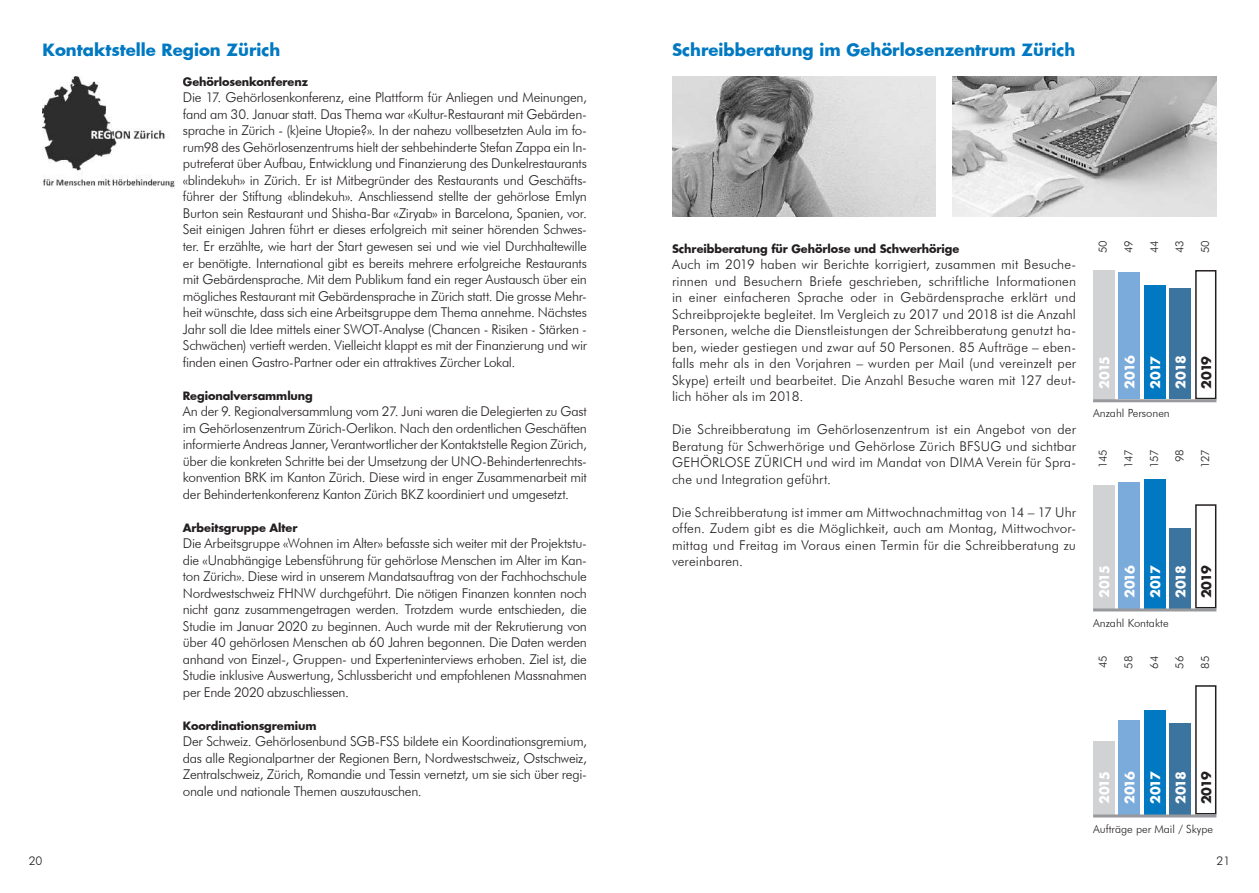
<style>
.page{position:relative;width:1259px;height:893px;background:#fff}
.page>*{position:absolute;margin:0;border:0;box-sizing:border-box;transform-origin:0 0}
.t1{font:700 16.5px "Futura";color:#0079c2}
.t2{font:300 13.5px/16.5px "Futura BT";letter-spacing:-.015em;color:#231f20;text-align:justify}
.t3{font:700 12.75px/25.5px "Futura";letter-spacing:-.065em;color:#fff;text-align:justify}
.t4{font:700 12.75px "Futura";letter-spacing:-.065em;color:#231f20}
.t5{font:300 12px "Futura BT";color:#231f20}
.t6{font:700 11.25px "Futura";letter-spacing:-.005em;color:#231f20}
.t7{font:300 11.25px "Futura BT";color:#231f20}
</style>
<div class="page">
<img style="left:43px;top:77px;width:133px;height:112px">
<img style="left:952px;top:77px;width:264px;height:140px">
<img style="left:672px;top:77px;width:263px;height:140px">
<div style="left:1093px;top:270px;width:21px;height:129px;background:#d1d2d4"></div>
<div style="left:1118px;top:273px;width:22px;height:126px;background:#7aabdb"></div>
<div style="left:1195px;top:270px;width:21px;height:129px;border:2px solid #231f20"></div>
<div style="left:1144px;top:286px;width:21px;height:113px;background:#0079c2"></div>
<div style="left:1169px;top:288px;width:22px;height:111px;background:#3c74a0"></div>
<hr style="left:1093px;top:399px;width:123px;height:3px;background:#97999c">
<div style="left:1093px;top:485px;width:21px;height:123px;background:#d1d2d4"></div>
<div style="left:1118px;top:482px;width:22px;height:126px;background:#7aabdb"></div>
<div style="left:1195px;top:504px;width:21px;height:104px;border:2px solid #231f20"></div>
<div style="left:1144px;top:479px;width:21px;height:129px;background:#0079c2"></div>
<div style="left:1169px;top:528px;width:22px;height:80px;background:#3c74a0"></div>
<hr style="left:1093px;top:608px;width:123px;height:3px;background:#97999c">
<div style="left:1093px;top:741px;width:21px;height:73px;background:#d1d2d4"></div>
<div style="left:1118px;top:720px;width:22px;height:94px;background:#7aabdb"></div>
<div style="left:1195px;top:685px;width:21px;height:129px;border:2px solid #231f20"></div>
<div style="left:1144px;top:710px;width:21px;height:104px;background:#0079c2"></div>
<div style="left:1169px;top:723px;width:22px;height:91px;background:#3c74a0"></div>
<hr style="left:1093px;top:814px;width:123px;height:3px;background:#97999c">
<p class="t1" style="left:43px;top:39px;width:239px">Kontaktstelle Region Zürich</p>
<p class="t6" style="left:183px;top:74px;width:127px">Gehörlosenkonferenz</p>
<p class="t2" style="left:183px;top:89px;width:405px">Die 17. Gehörlosenkonferenz, eine Plattform für Anliegen und Meinungen, fand am 30. Januar statt. Das Thema war «Kultur-Restaurant mit Gebärden&shy;sprache in Zürich - (k)eine Utopie?». In der nahezu vollbesetzten Aula im fo&shy;rum98 des Gehörlosenzentrums hielt der sehbehinderte Stefan Zappa ein In&shy;putreferat über Aufbau, Entwicklung und Finanzierung des Dunkelrestaurants «blindekuh» in Zürich. Er ist Mitbegründer des Restaurants und Geschäfts&shy;führer der Stiftung «blindekuh». Anschliessend stellte der gehörlose Emlyn Burton sein Restaurant und Shisha-Bar «Ziryab» in Barcelona, Spanien, vor.<br>Seit einigen Jahren führt er dieses erfolgreich mit seiner hörenden Schwes&shy;ter. Er erzählte, wie hart der Start gewesen sei und wie viel Durchhaltewille er benötigte. International gibt es bereits mehrere erfolgreiche Restaurants mit Gebärdensprache. Mit dem Publikum fand ein reger Austausch über ein mögliches Restaurant mit Gebärdensprache in Zürich statt. Die grosse Mehr&shy;heit wünschte, dass sich eine Arbeitsgruppe dem Thema annehme. Nächstes Jahr soll die Idee mittels einer SWOT-Analyse (Chancen - Risiken - Stärken - Schwächen) vertieft werden. Vielleicht klappt es mit der Finanzierung und wir finden einen Gastro-Partner oder ein attraktives Zürcher Lokal.</p>
<p class="t6" style="left:183px;top:387px;width:131px">Regionalversammlung</p>
<p class="t2" style="left:183px;top:403px;width:405px">An der 9. Regionalversammlung vom 27. Juni waren die Delegierten zu Gast im Gehörlosenzentrum Zürich-Oerlikon. Nach den ordentlichen Geschäften informierte Andreas Janner, Verantwortlicher der Kontaktstelle Region Zürich, über die konkreten Schritte bei der Umsetzung der UNO-Behindertenrechts&shy;konvention BRK im Kanton Zürich. Diese wird in enger Zusammenarbeit mit der Behindertenkonferenz Kanton Zürich BKZ koordiniert und umgesetzt.</p>
<p class="t6" style="left:183px;top:519px;width:116px">Arbeitsgruppe Alter</p>
<p class="t2" style="left:183px;top:535px;width:405px">Die Arbeitsgruppe «Wohnen im Alter» befasste sich weiter mit der Projektstu&shy;die «Unabhängige Lebensführung für gehörlose Menschen im Alter im Kan&shy;ton Zürich». Diese wird in unserem Mandatsauftrag von der Fachhochschule Nordwestschweiz FHNW durchgeführt. Die nötigen Finanzen konnten noch nicht ganz zusammengetragen werden. Trotzdem wurde entschieden, die Studie im Januar 2020 zu beginnen. Auch wurde mit der Rekrutierung von über 40 gehörlosen Menschen ab 60 Jahren begonnen. Die Daten werden anhand von Einzel-, Gruppen- und Experteninterviews erhoben. Ziel ist, die Studie inklusive Auswertung, Schlussbericht und empfohlenen Massnahmen per Ende 2020 abzuschliessen.</p>
<p class="t6" style="left:183px;top:717px;width:135px">Koordinationsgremium</p>
<p class="t2" style="left:183px;top:733px;width:405px">Der Schweiz. Gehörlosenbund SGB-FSS bildete ein Koordinationsgremium, das alle Regionalpartner der Regionen Bern, Nordwestschweiz, Ostschweiz, Zentralschweiz, Zürich, Romandie und Tessin vernetzt, um sie sich über regi&shy;onale und nationale Themen auszutauschen.</p>
<p class="t1" style="left:672px;top:39px;width:405px">Schreibberatung im Gehörlosenzentrum Zürich</p>
<p class="t6" style="left:672px;top:241px;width:289px">Schreibberatung für Gehörlose und Schwerhörige</p>
<p class="t2" style="left:672px;top:256px;width:405px">Auch im 2019 haben wir Berichte korrigiert, zusammen mit Besuche&shy;rinnen und Besuchern Briefe geschrieben, schriftliche Informationen in einer einfacheren Sprache oder in Gebärdensprache erklärt und Schreibprojekte begleitet. Im Vergleich zu 2017 und 2018 ist die Anzahl Personen, welche die Dienstleistungen der Schreibberatung genutzt ha&shy;ben, wieder gestiegen und zwar auf 50 Personen. 85 Aufträge – eben&shy;falls mehr als in den Vorjahren – wurden per Mail (und vereinzelt per Skype) erteilt und bearbeitet. Die Anzahl Besuche waren mit 127 deut&shy;lich höher als im 2018.</p>
<p class="t2" style="left:672px;top:421px;width:405px">Die Schreibberatung im Gehörlosenzentrum ist ein Angebot von der Beratung für Schwerhörige und Gehörlose Zürich BFSUG und sichtbar GEHÖRLOSE ZÜRICH und wird im Mandat von DIMA Verein für Spra&shy;che und Integration geführt.</p>
<p class="t2" style="left:672px;top:504px;width:405px">Die Schreibberatung ist immer am Mittwochnachmittag von 14 – 17 Uhr offen. Zudem gibt es die Möglichkeit, auch am Montag, Mittwochvor&shy;mittag und Freitag im Voraus einen Termin für die Schreibberatung zu vereinbaren.</p>
<p class="t7" style="left:1096px;top:253px;width:15px;rotate:-90deg">50</p>
<p class="t7" style="left:1121px;top:253px;width:14px;rotate:-90deg">49</p>
<p class="t7" style="left:1147px;top:253px;width:15px;rotate:-90deg">44</p>
<p class="t7" style="left:1172px;top:253px;width:15px;rotate:-90deg">43</p>
<p class="t7" style="left:1198px;top:253px;width:15px;rotate:-90deg">50</p>
<p class="t3" style="left:1091px;top:389px;width:35px;rotate:-90deg">2015<br>2016<br>2017<br>2018</p>
<p class="t4" style="left:1197px;top:389px;width:35px;rotate:-90deg">2019</p>
<p class="t7" style="left:1093px;top:407px;width:78px">Anzahl Personen</p>
<p class="t7" style="left:1096px;top:468px;width:20px;rotate:-90deg">145</p>
<p class="t7" style="left:1121px;top:468px;width:20px;rotate:-90deg">147</p>
<p class="t7" style="left:1147px;top:468px;width:20px;rotate:-90deg">157</p>
<p class="t7" style="left:1172px;top:462px;width:15px;rotate:-90deg">98</p>
<p class="t7" style="left:1198px;top:468px;width:20px;rotate:-90deg">127</p>
<p class="t3" style="left:1091px;top:598px;width:35px;rotate:-90deg">2015<br>2016<br>2017<br>2018</p>
<p class="t4" style="left:1197px;top:598px;width:35px;rotate:-90deg">2019</p>
<p class="t7" style="left:1093px;top:616px;width:77px">Anzahl Kontakte</p>
<p class="t7" style="left:1096px;top:668px;width:14px;rotate:-90deg">45</p>
<p class="t7" style="left:1121px;top:669px;width:15px;rotate:-90deg">58</p>
<p class="t7" style="left:1147px;top:669px;width:15px;rotate:-90deg">64</p>
<p class="t7" style="left:1172px;top:668px;width:15px;rotate:-90deg">56</p>
<p class="t7" style="left:1198px;top:669px;width:15px;rotate:-90deg">85</p>
<p class="t3" style="left:1091px;top:804px;width:35px;rotate:-90deg">2015<br>2016<br>2017<br>2018</p>
<p class="t4" style="left:1197px;top:804px;width:35px;rotate:-90deg">2019</p>
<p class="t7" style="left:1093px;top:822px;width:122px">Aufträge per Mail / Skype</p>
<p class="t5" style="left:29px;top:854px;width:15px">20</p>
<p class="t5" style="left:1216px;top:854px;width:15px">21</p>
</div>
